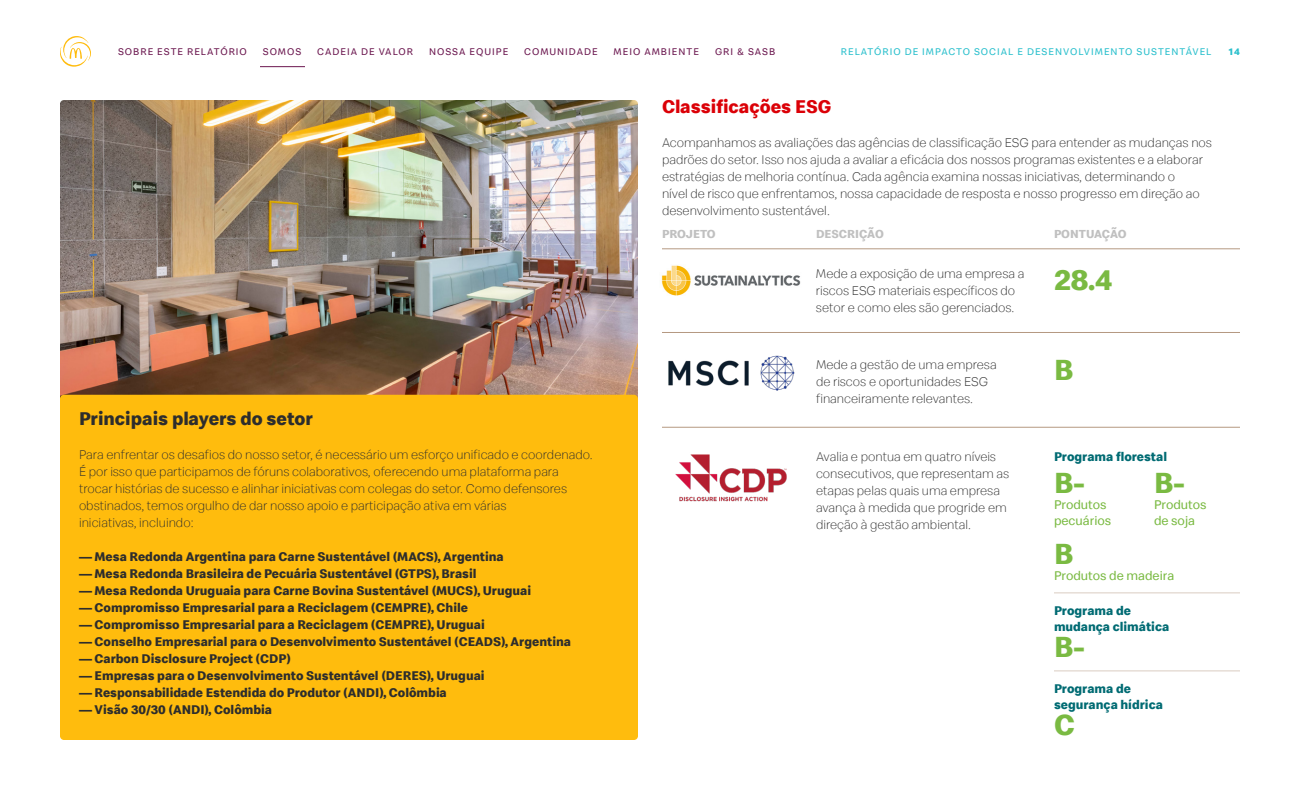
<style>
.page{position:relative;width:1300px;height:800px;background:#fff}
.page>*{position:absolute;margin:0;border:0;box-sizing:border-box;transform-origin:0 0}
.t1{font:700 30px "Speedee";color:#7aba42}
.t2{font:700 19px "Speedee";color:#2d2d2d}
.t3{font:700 19px "Speedee";color:#db0007}
.t4{font:300 13px/17px "Speedee";color:#2d2d2d}
.t5{font:700 13px/17px "Speedee";color:#2d2d2d}
.t6{font:700 13px/16px "Speedee";color:#006b73}
.t7{font:13px/16px "Speedee";color:#7aba42}
.t8{font:700 12px "Speedee";color:#c0c0c0}
.t9{font:10px "Speedee";letter-spacing:.1em;color:#6b174f}
.t10{font:10px "Speedee";letter-spacing:.1em;color:#29bfcc}
.t11{font:700 10px "Speedee";color:#29bfcc}
</style>
<div class="page">
<img style="left:60px;top:100px;width:578px;height:297px">
<div style="left:60px;top:395px;width:578px;height:345px;background:#ffbc0d;border-radius:4px"></div>
<img style="left:661px;top:265px;width:140px;height:31px">
<img style="left:668px;top:356px;width:127px;height:34px">
<img style="left:675px;top:454px;width:112px;height:48px">
<hr style="left:662px;top:248px;width:578px;height:1px;background:#b59982">
<hr style="left:662px;top:332px;width:578px;height:1px;background:#b59982">
<hr style="left:662px;top:427px;width:578px;height:1px;background:#b59982">
<hr style="left:1054px;top:592px;width:186px;height:1px;background:#daccc1">
<hr style="left:1054px;top:670px;width:186px;height:1px;background:#daccc1">
<hr style="left:260px;top:66px;width:45px;height:1px;background:#6b174f">
<svg style="left:60px;top:36px;width:31px;height:31px"></svg>
<div style="left:262px;top:28px;width:43px;height:46px;background:#fff"></div>
<p class="t9" style="left:118px;top:45px;width:130px">SOBRE ESTE RELATÓRIO</p>
<p class="t9" style="left:263px;top:45px;width:40px">SOMOS</p>
<p class="t9" style="left:317px;top:45px;width:97px">CADEIA DE VALOR</p>
<p class="t9" style="left:429px;top:45px;width:81px">NOSSA EQUIPE</p>
<p class="t9" style="left:524px;top:45px;width:75px">COMUNIDADE</p>
<p class="t9" style="left:614px;top:45px;width:87px">MEIO AMBIENTE</p>
<p class="t9" style="left:715px;top:45px;width:62px">GRI &amp; SASB</p>
<p class="t10" style="left:841px;top:45px;width:372px">RELATÓRIO DE IMPACTO SOCIAL E DESENVOLVIMENTO SUSTENTÁVEL</p>
<p class="t11" style="left:1229px;top:45px;width:13px">14</p>
<h2 class="t3" style="left:662px;top:95px;width:171px">Classificações ESG</h2>
<p class="t4" style="left:662px;top:134px;width:552px">Acompanhamos as avaliações das agências de classificação ESG para entender as mudanças nos padrões do setor. Isso nos ajuda a avaliar a eficácia dos nossos programas existentes e a elaborar estratégias de melhoria contínua. Cada agência examina nossas iniciativas, determinando o<br>nível de risco que enfrentamos, nossa capacidade de resposta e nosso progresso em direção ao desenvolvimento sustentável.</p>
<p class="t8" style="left:662px;top:227px;width:55px">PROJETO</p>
<p class="t8" style="left:816px;top:227px;width:69px">DESCRIÇÃO</p>
<p class="t8" style="left:1054px;top:227px;width:74px">PONTUAÇÃO</p>
<h2 class="t2" style="left:79px;top:407px;width:235px">Principais players do setor</h2>
<p class="t4" style="left:79px;top:446px;width:515px">Para enfrentar os desafios do nosso setor, é necessário um esforço unificado e coordenado.<br>É por isso que participamos de fóruns colaborativos, oferecendo uma plataforma para trocar histórias de sucesso e alinhar iniciativas com colegas do setor. Como defensores obstinados, temos orgulho de dar nosso apoio e participação ativa em várias<br>iniciativas, incluindo:</p>
<p class="t5" style="left:79px;top:549px;width:494px">― Mesa Redonda Argentina para Carne Sustentável (MACS), Argentina<br>― Mesa Redonda Brasileira de Pecuária Sustentável (GTPS), Brasil<br>― Mesa Redonda Uruguaia para Carne Bovina Sustentável (MUCS), Uruguai<br>― Compromisso Empresarial para a Reciclagem (CEMPRE), Chile<br>― Compromisso Empresarial para a Reciclagem (CEMPRE), Uruguai<br>― Conselho Empresarial para o Desenvolvimento Sustentável (CEADS), Argentina ― Carbon Disclosure Project (CDP)<br>― Empresas para o Desenvolvimento Sustentável (DERES), Uruguai<br>― Responsabilidade Estendida do Produtor (ANDI), Colômbia<br>― Visão 30/30 (ANDI), Colômbia</p>
<p class="t4" style="left:816px;top:265px;width:210px">Mede a exposição de uma empresa a riscos ESG materiais específicos do setor e como eles são gerenciados.</p>
<p class="t4" style="left:816px;top:356px;width:182px">Mede a gestão de uma empresa de riscos e oportunidades ESG financeiramente relevantes.</p>
<h1 class="t1" style="left:1054px;top:261px;width:60px">28.4</h1>
<h1 class="t1" style="left:1054px;top:351px;width:21px">B</h1>
<p class="t4" style="left:816px;top:448px;width:195px">Avalia e pontua em quatro níveis consecutivos, que representam as etapas pelas quais uma empresa avança à medida que progride em direção à gestão ambiental.</p>
<p class="t6" style="left:1054px;top:449px;width:115px">Programa florestal</p>
<h1 class="t1" style="left:1054px;top:464px;width:32px">B-</h1>
<p class="t7" style="left:1054px;top:497px;width:59px">Produtos pecuários</p>
<h1 class="t1" style="left:1154px;top:464px;width:32px">B-</h1>
<p class="t7" style="left:1154px;top:497px;width:54px">Produtos de soja</p>
<h1 class="t1" style="left:1054px;top:535px;width:21px">B</h1>
<p class="t7" style="left:1054px;top:567px;width:122px">Produtos de madeira</p>
<p class="t6" style="left:1054px;top:603px;width:117px">Programa de mudança climática</p>
<h1 class="t1" style="left:1054px;top:628px;width:32px">B-</h1>
<p class="t6" style="left:1054px;top:681px;width:110px">Programa de segurança hídrica</p>
<h1 class="t1" style="left:1054px;top:706px;width:22px">C</h1>
</div>
